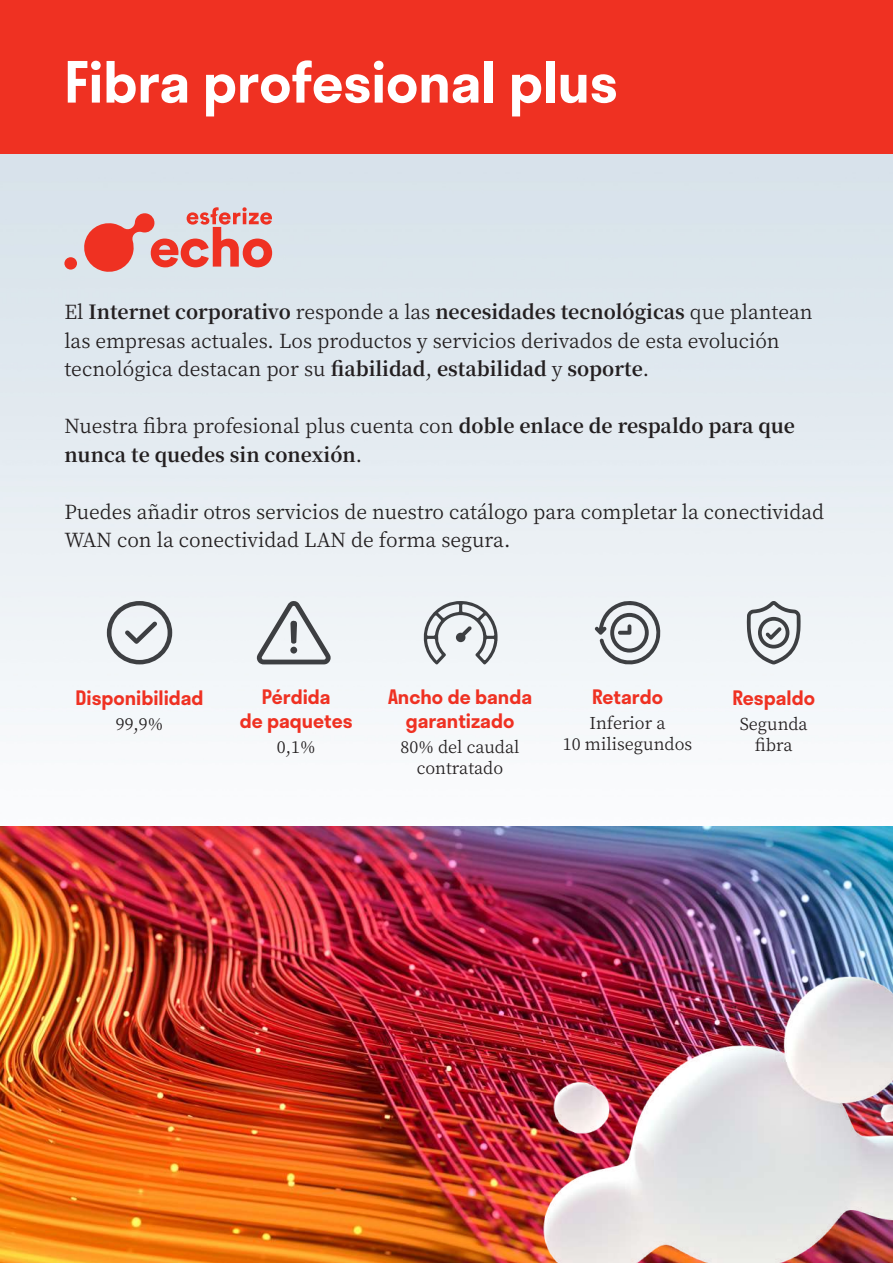
<style>
.page{position:relative;width:893px;height:1263px;background:#fff}
.page>*{position:absolute;margin:0;border:0;box-sizing:border-box;transform-origin:0 0}
.t1{font:600 55.5px "Stratos";color:#fff}
.t2{font:19.5px/28.5px "Noto Serif TC";color:#231f20}
.t3{font:700 19.5px/28.5px "Noto Serif TC";color:#231f20}
.t4{font:600 19.5px/24px "Stratos";color:#ef3122;text-align:center}
.t5{font:16.5px/21px "Noto Serif TC";color:#231f20;text-align:center}
.s1{font-weight:700}
.s2{font-weight:400}
</style>
<div class="page">
<img style="left:0;top:153px;width:893px;height:687px">
<div style="left:0;top:0;width:893px;height:153px;background:#ef3122"></div>
<svg style="left:64px;top:207px;width:208px;height:67px"></svg>
<svg style="left:107px;top:601px;width:65px;height:63px"></svg>
<svg style="left:256px;top:601px;width:75px;height:63px"></svg>
<svg style="left:421px;top:601px;width:76px;height:63px"></svg>
<svg style="left:595px;top:601px;width:66px;height:64px"></svg>
<svg style="left:747px;top:601px;width:54px;height:63px"></svg>
<img style="left:0;top:826px;width:892px;height:437px">
<img style="left:424px;top:958px;width:469px;height:305px">
<h1 class="t1" style="left:64px;top:38px;width:555px">Fibra profesional plus</h1>
<p class="t2" style="left:64px;top:298px;width:750px">El <span class="s1">Internet corporativo</span> responde a las <span class="s1">necesidades tecnológicas</span> que plantean las empresas actuales. Los productos y servicios derivados de esta evolución tecnológica destacan por su <span class="s1">fiabilidad</span>, <span class="s1">estabilidad</span> y <span class="s1">soporte</span>.</p>
<p class="t3" style="left:64px;top:412px;width:732px"><span class="s2">Nuestra fibra profesional plus cuenta con</span> doble enlace de respaldo para que nunca te quedes sin conexión<span class="s2">.</span></p>
<p class="t2" style="left:64px;top:498px;width:761px">Puedes añadir otros servicios de nuestro catálogo para completar la conectividad<br>WAN con la conectividad LAN de forma segura.</p>
<p class="t4" style="left:75px;top:685px;width:130px">Disponibilidad</p>
<p class="t5" style="left:116px;top:714px;width:49px">99,9%</p>
<p class="t4" style="left:240px;top:684px;width:114px">Pérdida<br>de paquetes</p>
<p class="t5" style="left:277px;top:737px;width:40px">0,1%</p>
<p class="t4" style="left:388px;top:684px;width:146px">Ancho de banda garantizado</p>
<p class="t5" style="left:401px;top:737px;width:120px">80% del caudal contratado</p>
<p class="t4" style="left:592px;top:684px;width:73px">Retardo</p>
<p class="t5" style="left:563px;top:713px;width:131px">Inferior a<br>10 milisegundos</p>
<p class="t4" style="left:732px;top:685px;width:84px">Respaldo</p>
<p class="t5" style="left:740px;top:714px;width:70px">Segunda fibra</p>
</div>
